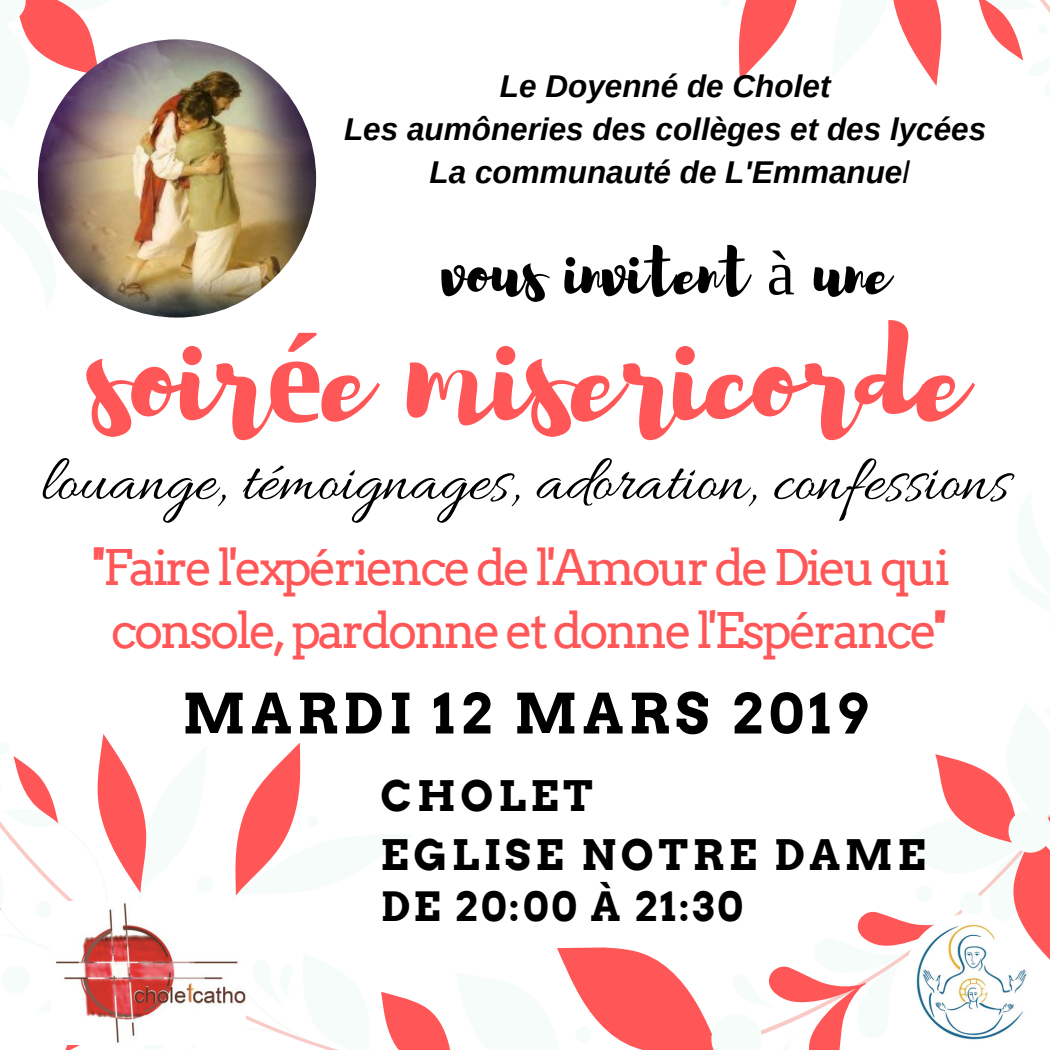
<style>
.page{position:relative;width:1050px;height:1050px;background:#fff}
.page>*{position:absolute;margin:0;border:0;box-sizing:border-box;transform-origin:0 0}
.t1{font:127.75px "Brusher";letter-spacing:-.01em;color:#ff5757}
.t2{font:66.5px "Allura";color:#000}
.t3{font:63px "Brusher";color:#000}
.t4{font:700 55.3px "Arvo";letter-spacing:.1em;color:#000}
.t5{font:49px/63px "Arvo";letter-spacing:-.065em;color:#ff5757}
.t6{font:700 42px/58.6px "Arvo";letter-spacing:.11em;color:#000}
.t7{font:700 40.43px "Arvo";letter-spacing:.075em;color:#000}
.t8{font:italic 700 31.5px/43.2px "Arimo";color:#000;text-align:center}
.s1{font-weight:400}
.s2{font-family:"Liberation Serif"}
.s3{font-family:"Liberation Serif";font-weight:700}
</style>
<div class="page">
<svg style="left:0;top:734px;width:1050px;height:316px"></svg>
<svg style="left:19px;top:0;width:110px;height:309px"></svg>
<svg style="left:738px;top:0;width:312px;height:86px"></svg>
<img style="left:903px;top:914px;width:137px;height:136px;border-radius:50%">
<img style="left:38px;top:39px;width:278px;height:279px;border-radius:50%">
<img style="left:51px;top:902px;width:194px;height:143px">
<p class="t8" style="left:344px;top:64px;width:644px">Le Doyenné de Cholet<br>Les aumôneries des collèges et des lycées<br>La communauté de L'Emmanue<span class="s1">l</span></p>
<h3 class="t3" style="left:441px;top:231px;width:450px">vous invitent <span class="s2">à</span> une</h3>
<h1 class="t1" style="left:86px;top:294px;width:881px">soir<span class="s3">é</span>e misericorde</h1>
<h2 class="t2" style="left:41px;top:444px;width:970px">louange, témoignages, adoration, confessions</h2>
<h3 class="t5" style="left:98px;top:536px;width:854px">'Fairel'expériencedel'AmourdeDieuqui console,pardonneetdonnel'Espérance'</h3>
<h3 class="t4" style="left:182px;top:680px;width:687px">MARDI 12 MARS 2019</h3>
<h3 class="t6" style="left:381px;top:767px;width:547px">CHOLET<br>EGLISE NOTRE DAME</h3>
<p class="t7" style="left:382px;top:883px;width:363px">DE 20:00 À 21:30</p>
</div>
